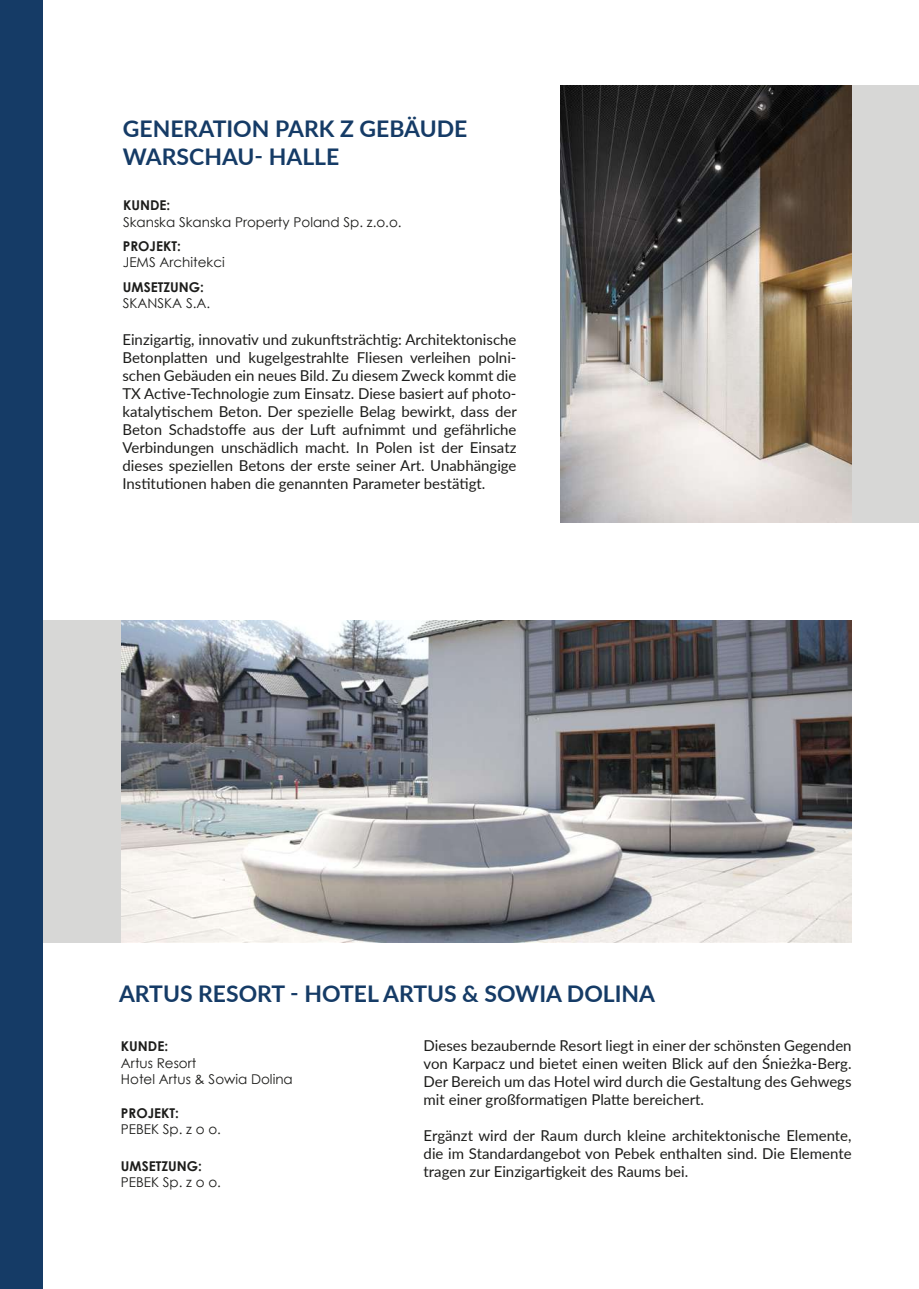
<style>
.page{position:relative;width:919px;height:1289px;background:#fff}
.page>*{position:absolute;margin:0;border:0;box-sizing:border-box;transform-origin:0 0}
.t1{font:700 22.95px/27.5px "Lato";color:#153b66}
.t2{font:15px/18px "Lato";color:#1d1d1b;text-align:justify}
.t3{font:13.5px/16.5px "Century Gothic";color:#1d1d1b}
.t4{font:700 13.5px "Century Gothic";color:#1d1d1b}
</style>
<div class="page">
<div style="left:0;top:620px;width:127px;height:322px;background:#d7d7d6"></div>
<div style="left:0;top:0;width:42px;height:1288px;background:#153b66"></div>
<div style="left:841px;top:85px;width:77px;height:437px;background:#d7d7d6"></div>
<img style="left:560px;top:86px;width:291px;height:436px">
<img style="left:122px;top:620px;width:729px;height:322px">
<h1 class="t1" style="left:123px;top:114px;width:346px">GENERATION PARK Z GEBÄUDE<br>WARSCHAU- HALLE</h1>
<p class="t4" style="left:123px;top:195px;width:49px">KUNDE:</p>
<p class="t3" style="left:123px;top:213px;width:280px">Skanska Skanska Property Poland Sp. z.o.o.</p>
<p class="t4" style="left:123px;top:236px;width:60px">PROJEKT:</p>
<p class="t3" style="left:123px;top:254px;width:103px">JEMS Architekci</p>
<p class="t4" style="left:123px;top:276px;width:82px">UMSETZUNG:</p>
<p class="t3" style="left:123px;top:295px;width:89px">SKANSKA S.A.</p>
<p class="t2" style="left:122px;top:329px;width:396px">Einzigartig, innovativ und zukunftsträchtig: Architektonische Betonplatten und kugelgestrahlte Fliesen verleihen polni&shy;schen Gebäuden ein neues Bild. Zu diesem Zweck kommt die TX Active-Technologie zum Einsatz. Diese basiert auf photo&shy;katalytischem Beton. Der spezielle Belag bewirkt, dass der Beton Schadstoffe aus der Luft aufnimmt und gefährliche Verbindungen unschädlich macht. In Polen ist der Einsatz dieses speziellen Betons der erste seiner Art. Unabhängige Institutionen haben die genannten Parameter bestätigt.</p>
<h1 class="t1" style="left:119px;top:978px;width:537px">ARTUS RESORT - HOTEL ARTUS &amp; SOWIA DOLINA</h1>
<p class="t4" style="left:121px;top:1036px;width:49px">KUNDE:</p>
<p class="t3" style="left:121px;top:1054px;width:173px">Artus Resort<br>Hotel Artus &amp; Sowia Dolina</p>
<p class="t4" style="left:121px;top:1102px;width:60px">PROJEKT:</p>
<p class="t3" style="left:121px;top:1121px;width:101px">PEBEK Sp. z o o.</p>
<p class="t4" style="left:121px;top:1155px;width:82px">UMSETZUNG:</p>
<p class="t3" style="left:121px;top:1173px;width:101px">PEBEK Sp. z o o.</p>
<p class="t2" style="left:423px;top:1035px;width:429px">Dieses bezaubernde Resort liegt in einer der schönsten Gegenden von Karpacz und bietet einen weiten Blick auf den Śnieżka-Berg.<br>Der Bereich um das Hotel wird durch die Gestaltung des Gehwegs mit einer großformatigen Platte bereichert.</p>
<p class="t2" style="left:423px;top:1125px;width:429px">Ergänzt wird der Raum durch kleine architektonische Elemente, die im Standardangebot von Pebek enthalten sind. Die Elemente tragen zur Einzigartigkeit des Raums bei.</p>
</div>
